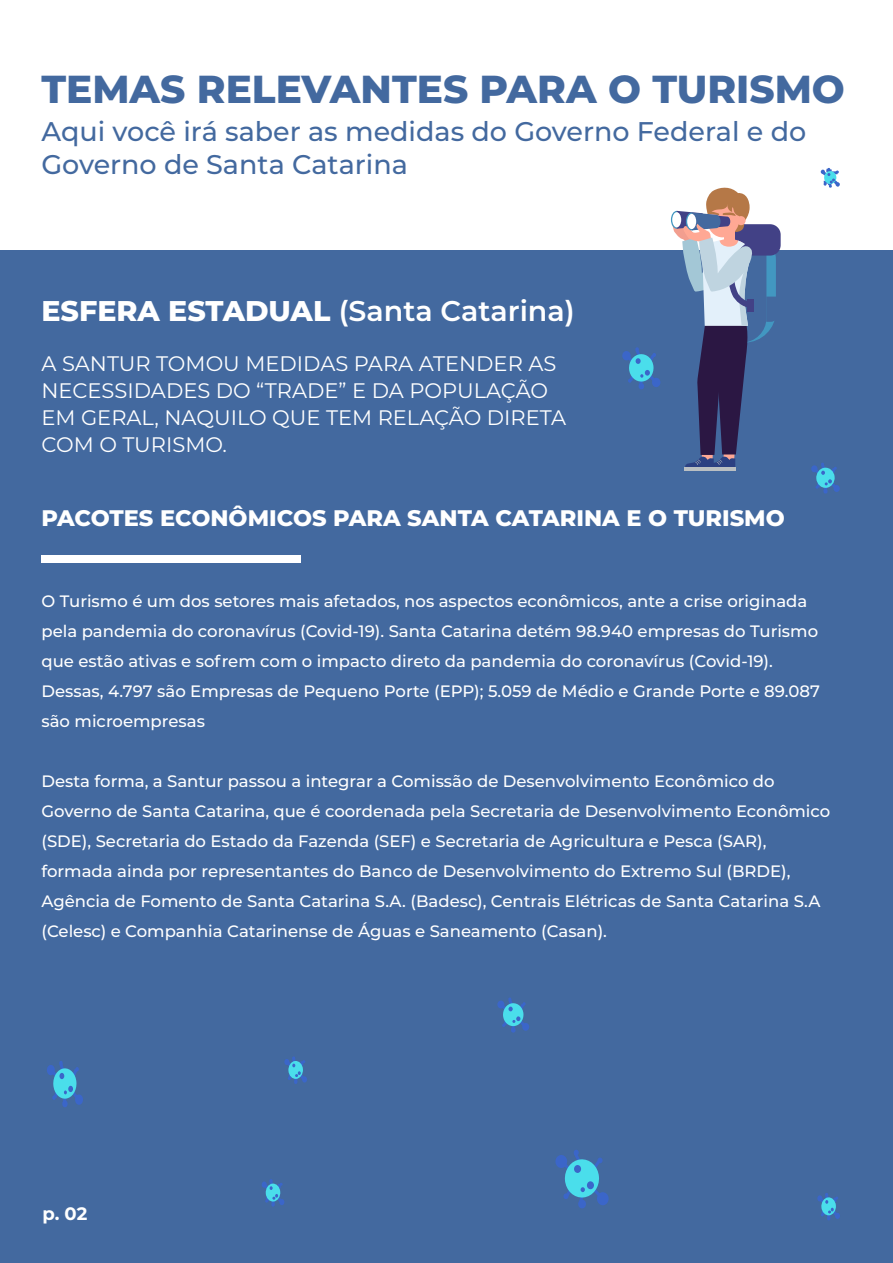
<style>
.page{position:relative;width:893px;height:1263px;background:#fff}
.page>*{position:absolute;margin:0;border:0;box-sizing:border-box;transform-origin:0 0}
.t1{font:800 39px "Montserrat";color:#43699f}
.t2{font:600 28.5px "Montserrat";color:#fff}
.t3{font:500 27px/32.4px "Montserrat";color:#43699f}
.t4{font:800 22.5px "Montserrat";color:#fff}
.t5{font:21px/27px "Montserrat";color:#fff}
.t6{font:700 18px "Montserrat";color:#fff}
.t7{font:500 16.5px/30px "Montserrat";color:#fff}
.s1{font-weight:800}
</style>
<div class="page">
<div style="left:0;top:250px;width:893px;height:1013px;background:#43699f"></div>
<svg style="left:811px;top:462px;width:29px;height:32px"></svg>
<div style="left:652px;top:377px;width:9px;height:10px;background:#4067ac;border-radius:50%"></div>
<svg style="left:623px;top:347px;width:37px;height:43px"></svg>
<svg style="left:820px;top:168px;width:20px;height:20px"></svg>
<hr style="left:685px;top:468px;width:29px;height:3px;background:#babfc2">
<hr style="left:706px;top:468px;width:30px;height:3px;background:#babfc2">
<svg style="left:672px;top:187px;width:109px;height:282px"></svg>
<div style="left:41px;top:555px;width:259px;height:7px;background:#fff"></div>
<svg style="left:597px;top:1192px;width:12px;height:13px"></svg>
<svg style="left:555px;top:1150px;width:51px;height:59px"></svg>
<svg style="left:497px;top:997px;width:32px;height:36px"></svg>
<div style="left:75px;top:1094px;width:8px;height:11px;background:#3b66c9;border-radius:50%"></div>
<svg style="left:47px;top:1061px;width:35px;height:46px"></svg>
<svg style="left:284px;top:1056px;width:23px;height:28px"></svg>
<svg style="left:817px;top:1193px;width:23px;height:28px"></svg>
<svg style="left:261px;top:1179px;width:24px;height:28px"></svg>
<h1 class="t1" style="left:41px;top:60px;width:805px">TEMAS RELEVANTES PARA O TURISMO</h1>
<h3 class="t3" style="left:41px;top:115px;width:766px">Aqui você irá saber as medidas do Governo Federal e do<br>Governo de Santa Catarina</h3>
<h2 class="t2" style="left:41px;top:291px;width:535px"><span class="s1">ESFERA ESTADUAL</span> (Santa Catarina)</h2>
<p class="t5" style="left:41px;top:349px;width:526px">A SANTUR TOMOU MEDIDAS PARA ATENDER AS<br>NECESSIDADES DO “TRADE” E DA POPULAÇÃO<br>EM GERAL, NAQUILO QUE TEM RELAÇÃO DIRETA<br>COM O TURISMO.</p>
<h3 class="t4" style="left:41px;top:502px;width:745px">PACOTES ECONÔMICOS PARA SANTA CATARINA E O TURISMO</h3>
<p class="t7" style="left:41px;top:585px;width:780px">O Turismo é um dos setores mais afetados, nos aspectos econômicos, ante a crise originada pela pandemia do coronavírus (Covid-19). Santa Catarina detém 98.940 empresas do Turismo que estão ativas e sofrem com o impacto direto da pandemia do coronavírus (Covid-19).<br>Dessas, 4.797 são Empresas de Pequeno Porte (EPP); 5.059 de Médio e Grande Porte e 89.087 são microempresas</p>
<p class="t7" style="left:41px;top:765px;width:790px">Desta forma, a Santur passou a integrar a Comissão de Desenvolvimento Econômico do Governo de Santa Catarina, que é coordenada pela Secretaria de Desenvolvimento Econômico (SDE), Secretaria do Estado da Fazenda (SEF) e Secretaria de Agricultura e Pesca (SAR), formada ainda por representantes do Banco de Desenvolvimento do Extremo Sul (BRDE), Agência de Fomento de Santa Catarina S.A. (Badesc), Centrais Elétricas de Santa Catarina S.A (Celesc) e Companhia Catarinense de Águas e Saneamento (Casan).</p>
<p class="t6" style="left:43px;top:1201px;width:46px">p. 02</p>
</div>
